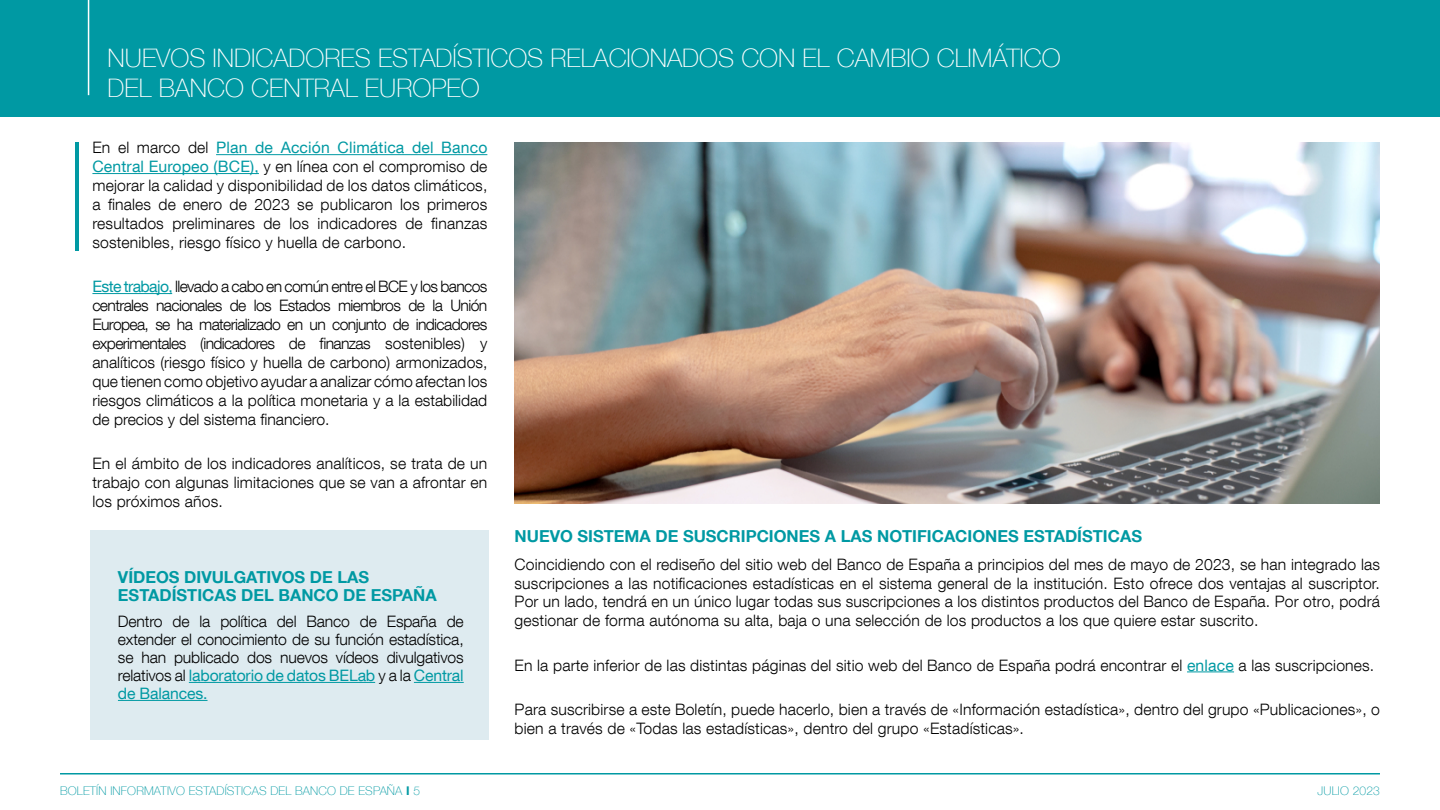
<style>
.page{position:relative;width:1440px;height:810px;background:#fff}
.page>*{position:absolute;margin:0;border:0;box-sizing:border-box;transform-origin:0 0}
.Título_artículo{font:100 25.5px/30.6px "Bd E Neue Helvetica";color:#fff}
.Segunda_lectura_Titu{font:700 16.5px/18px "Bd E Neue Helvetica";color:#0099a3}
.Texto_base{font:300 15.75px/18.9px "Bd E Neue Helvetica";letter-spacing:.01em;color:#000;text-align:justify}
.Destacado{font:300 15.75px/18px "Bd E Neue Helvetica";letter-spacing:-.01em;color:#000;text-align:justify}
.t1{font:100 12px "Bd E Neue Helvetica";letter-spacing:.015em;color:#0099a3}
.s1{font-weight:400;color:#0099a3}
.s2{font-weight:700}
</style>
<div class="page">
<hr style="left:60px;top:773px;width:1320px;height:2px;background:#0099a3">
<hr style="left:216px;top:154px;width:271px;height:1px;background:#0099a3">
<hr style="left:92px;top:173px;width:167px;height:1px;background:#0099a3">
<hr style="left:92px;top:293px;width:80px;height:1px;background:#0099a3">
<div style="left:0;top:0;width:1440px;height:117px;background:#0099a3"></div>
<hr style="left:88px;top:0;width:1px;height:95px;background:#fff">
<hr style="left:75px;top:142px;width:3px;height:109px;background:#0099a3">
<div style="left:91px;top:530px;width:398px;height:210px;background:#deebf0"></div>
<hr style="left:189px;top:682px;width:186px;height:1px;background:#0099a3">
<hr style="left:414px;top:682px;width:50px;height:1px;background:#0099a3">
<hr style="left:118px;top:700px;width:89px;height:1px;background:#0099a3">
<hr style="left:1187px;top:672px;width:47px;height:1px;background:#0099a3">
<img style="left:514px;top:142px;width:866px;height:362px">
<h2 class="Título_artículo" style="left:108px;top:42px;width:955px">NUEVOS INDICADORES ESTADÍSTICOS RELACIONADOS CON EL CAMBIO CLIMÁTICO<br>DEL BANCO CENTRAL EUROPEO</h2>
<p class="Texto_base" style="left:92px;top:138px;width:396px">En el marco del <span class="s1">Plan de Acción Climática del Banco Central Europeo (BCE),</span> y en línea con el compromiso de mejorar la calidad y disponibilidad de los datos climáticos, a finales de enero de 2023 se publicaron los primeros resultados preliminares de los indicadores de finanzas sostenibles, riesgo físico y huella de carbono.</p>
<p class="Texto_base" style="left:92px;top:277px;width:396px"><span class="s1">Este trabajo,</span> llevado a cabo en común entre el BCE y los bancos centrales nacionales de los Estados miembros de la Unión Europea, se ha materializado en un conjunto de indicadores experimentales (indicadores de finanzas sostenibles) y analíticos (riesgo físico y huella de carbono) armonizados, que tienen como objetivo ayudar a analizar cómo afectan los riesgos climáticos a la política monetaria y a la estabilidad de precios y del sistema financiero.</p>
<p class="Texto_base" style="left:92px;top:454px;width:396px">En el ámbito de los indicadores analíticos, se trata de un trabajo con algunas limitaciones que se van a afrontar en los próximos años.</p>
<h3 class="Segunda_lectura_Titu" style="left:118px;top:567px;width:320px">VÍDEOS DIVULGATIVOS DE LAS<br>ESTADÍSTICAS DEL BANCO DE ESPAÑA</h3>
<h3 class="Destacado" style="left:118px;top:612px;width:347px">Dentro de la política del Banco de España de extender el conocimiento de su función estadística, se han publicado dos nuevos vídeos divulgativos relativos al <span class="s1">laboratorio de datos BELab</span> y a la <span class="s1">Central de Balances.</span></h3>
<h3 class="Segunda_lectura_Titu" style="left:514px;top:527px;width:629px">NUEVO SISTEMA DE SUSCRIPCIONES A LAS NOTIFICACIONES ESTADÍSTICAS</h3>
<p class="Texto_base" style="left:514px;top:554px;width:867px">Coincidiendo con el rediseño del sitio web del Banco de España a principios del mes de mayo de 2023, se han integrado las suscripciones a las notificaciones estadísticas en el sistema general de la institución. Esto ofrece dos ventajas al suscriptor.<br>Por un lado, tendrá en un único lugar todas sus suscripciones a los distintos productos del Banco de España. Por otro, podrá gestionar de forma autónoma su alta, baja o una selección de los productos a los que quiere estar suscrito.</p>
<p class="Texto_base" style="left:514px;top:655px;width:861px">En la parte inferior de las distintas páginas del sitio web del Banco de España podrá encontrar el <span class="s1">enlace</span> a las suscripciones.</p>
<p class="Texto_base" style="left:514px;top:700px;width:867px">Para suscribirse a este Boletín, puede hacerlo, bien a través de «Información estadística», dentro del grupo «Publicaciones», o bien a través de «Todas las estadísticas», dentro del grupo «Estadísticas».</p>
<p class="t1" style="left:60px;top:783px;width:361px">BOLETÍN INFORMATIVO ESTADÍSTICAS DEL BANCO DE ESPAÑA <span class="s2">I</span> 5</p>
<p class="t1" style="left:1317px;top:783px;width:64px">JULIO 2023</p>
</div>
